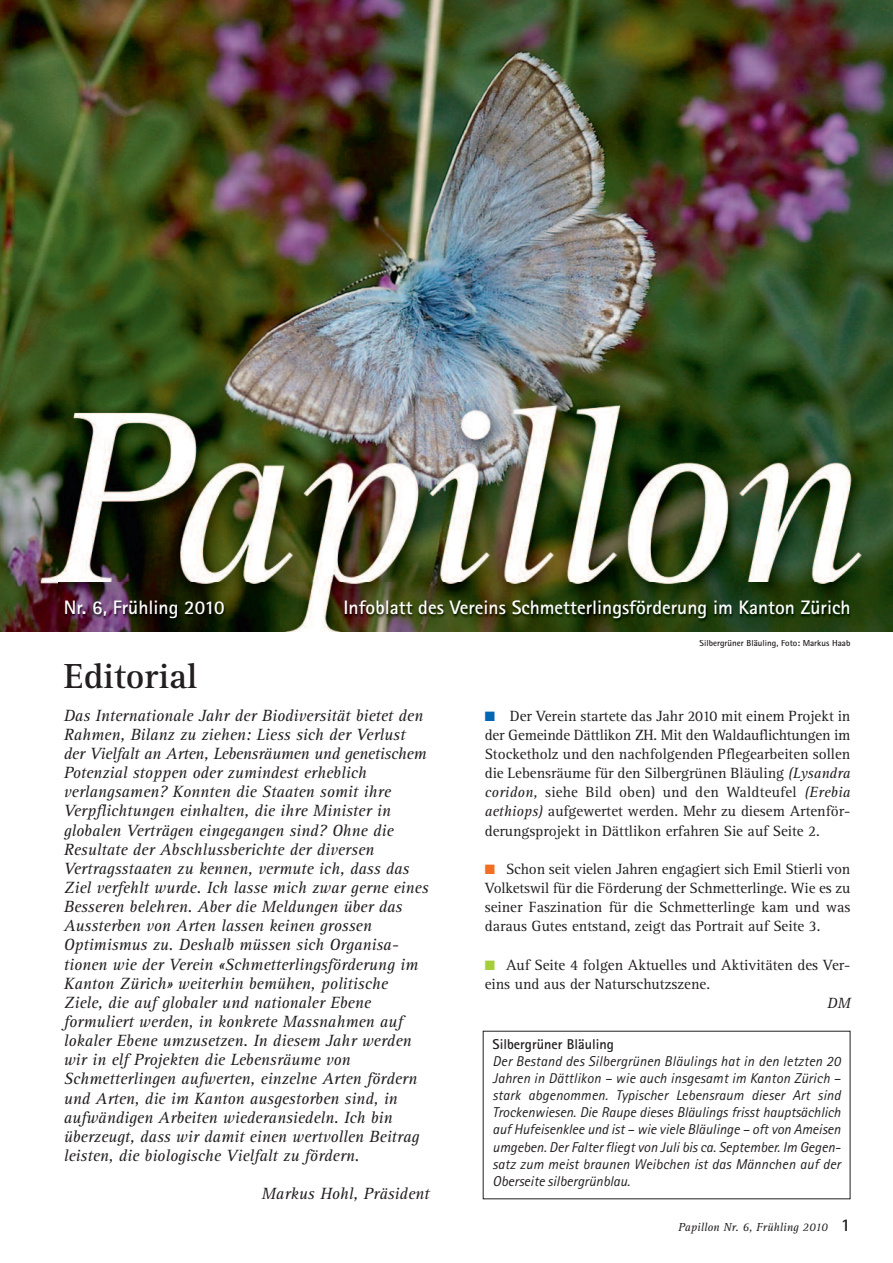
<style>
.page{position:relative;width:893px;height:1263px;background:#fff}
.page>*{position:absolute;margin:0;border:0;box-sizing:border-box;transform-origin:0 0}
.t1{font:700 36px "Rotis Serif";color:#231f20}
.t2{font:700 19.5px "Rotis Sans Serif";color:#fff}
.t3{font:italic 16.8px/19.2px "Rotis Serif";color:#231f20}
.t4{font:15.3px/19.2px "Rotis Serif";color:#231f20;text-align:justify}
.t5{font:italic 15.3px "Rotis Serif";color:#231f20}
.t6{font:italic 14.25px/17.1px "Rotis Sans Serif";letter-spacing:.01em;color:#231f20}
.t7{font:700 14.25px "Rotis Sans Serif";color:#231f20}
.t8{font:italic 12px "Rotis Serif";color:#231f20}
.t9{font:700 9px "Rotis Sans Serif";color:#231f20}
.s1{color:#0166b3}
.s2{font-style:italic}
.s3{color:#f36e21}
.s4{color:#a6ce39}
.s5{font-family:"Rotis Sans Serif";font-weight:700;font-style:normal;font-size:18px}
</style>
<div class="page">
<img style="left:0;top:0;width:893px;height:631px">
<img style="left:59px;top:582px;width:259px;height:50px">
<img style="left:322px;top:582px;width:543px;height:50px">
<p class="t2" style="left:64px;top:600px;width:162px">Nr. 6, Frühling 2010</p>
<p class="t2" style="left:344px;top:600px;width:508px">Infoblatt des Vereins Schmetterlingsförderung im Kanton Zürich</p>
<h1 class="t1" style="left:64px;top:664px;width:135px">Editorial</h1>
<p class="t3" style="left:64px;top:707px;width:366px">Das Internationale Jahr der Biodiversität bietet den Rahmen, Bilanz zu ziehen: Liess sich der Verlust der Vielfalt an Arten, Lebensräumen und genetischem Potenzial stoppen oder zumindest erheblich verlangsamen? Konnten die Staaten somit ihre Verpflichtungen einhalten, die ihre Minister in globalen Verträgen eingegangen sind? Ohne die Resultate der Abschlussberichte der diversen Vertragsstaaten zu kennen, vermute ich, dass das Ziel verfehlt wurde. Ich lasse mich zwar gerne eines Besseren belehren. Aber die Meldungen über das Aussterben von Arten lassen keinen grossen Optimismus zu. Deshalb müssen sich Organisa&shy;tionen wie der Verein «Schmetterlingsförderung im Kanton Zürich» weiterhin bemühen, politische Ziele, die auf globaler und nationaler Ebene formuliert werden, in konkrete Massnahmen auf lokaler Ebene umzusetzen. In diesem Jahr werden wir in elf Projekten die Lebensräume von Schmetterlingen aufwerten, einzelne Arten fördern und Arten, die im Kanton ausgestorben sind, in aufwändigen Arbeiten wiederansiedeln. Ich bin überzeugt, dass wir damit einen wertvollen Beitrag leisten, die biologische Vielfalt zu fördern.</p>
<p class="t3" style="left:262px;top:1186px;width:169px">Markus Hohl, Präsident</p>
<p class="t9" style="left:700px;top:640px;width:152px">Silbergrüner Bläuling, Foto: Markus Haab</p>
<p class="t4" style="left:485px;top:708px;width:367px"><span class="s1">■</span> Der Verein startete das Jahr 2010 mit einem Projekt in der Gemeinde Dättlikon ZH. Mit den Waldauflichtungen im Stocketholz und den nachfolgenden Pflegearbeiten sollen die Lebensräume für den Silbergrünen Bläuling <span class="s2">(Lysandra coridon,</span> siehe Bild oben) und den Waldteufel <span class="s2">(Erebia aethiops)</span> aufgewertet werden. Mehr zu diesem Artenför&shy;derungsprojekt in Dättlikon erfahren Sie auf Seite 2.</p>
<p class="t4" style="left:485px;top:861px;width:367px"><span class="s3">■</span> Schon seit vielen Jahren engagiert sich Emil Stierli von Volketswil für die Förderung der Schmetterlinge. Wie es zu seiner Faszination für die Schmetterlinge kam und was daraus Gutes entstand, zeigt das Portrait auf Seite 3.</p>
<p class="t4" style="left:485px;top:956px;width:367px"><span class="s4">■</span> Auf Seite 4 folgen Aktuelles und Aktivitäten des Ver&shy;eins und aus der Naturschutzszene.</p>
<p class="t5" style="left:827px;top:998px;width:25px">DM</p>
<p class="t7" style="left:493px;top:1039px;width:123px">Silbergrüner Bläuling</p>
<p class="t6" style="left:493px;top:1054px;width:350px">Der Bestand des Silbergrünen Bläulings hat in den letzten 20<br>Jahren in Dättlikon – wie auch insgesamt im Kanton Zürich – stark abgenommen. Typischer Lebensraum dieser Art sind Trockenwiesen. Die Raupe dieses Bläulings frisst hauptsächlich auf Hufeisenklee und ist – wie viele Bläulinge – oft von Ameisen umgeben. Der Falter fliegt von Juli bis ca. September. Im Gegen&shy;satz zum meist braunen Weibchen ist das Männchen auf der Oberseite silbergrünblau.</p>
<p class="t8" style="left:678px;top:1223px;width:174px">Papillon Nr. 6, Frühling 2010 <span class="s5">1</span></p>
</div>
